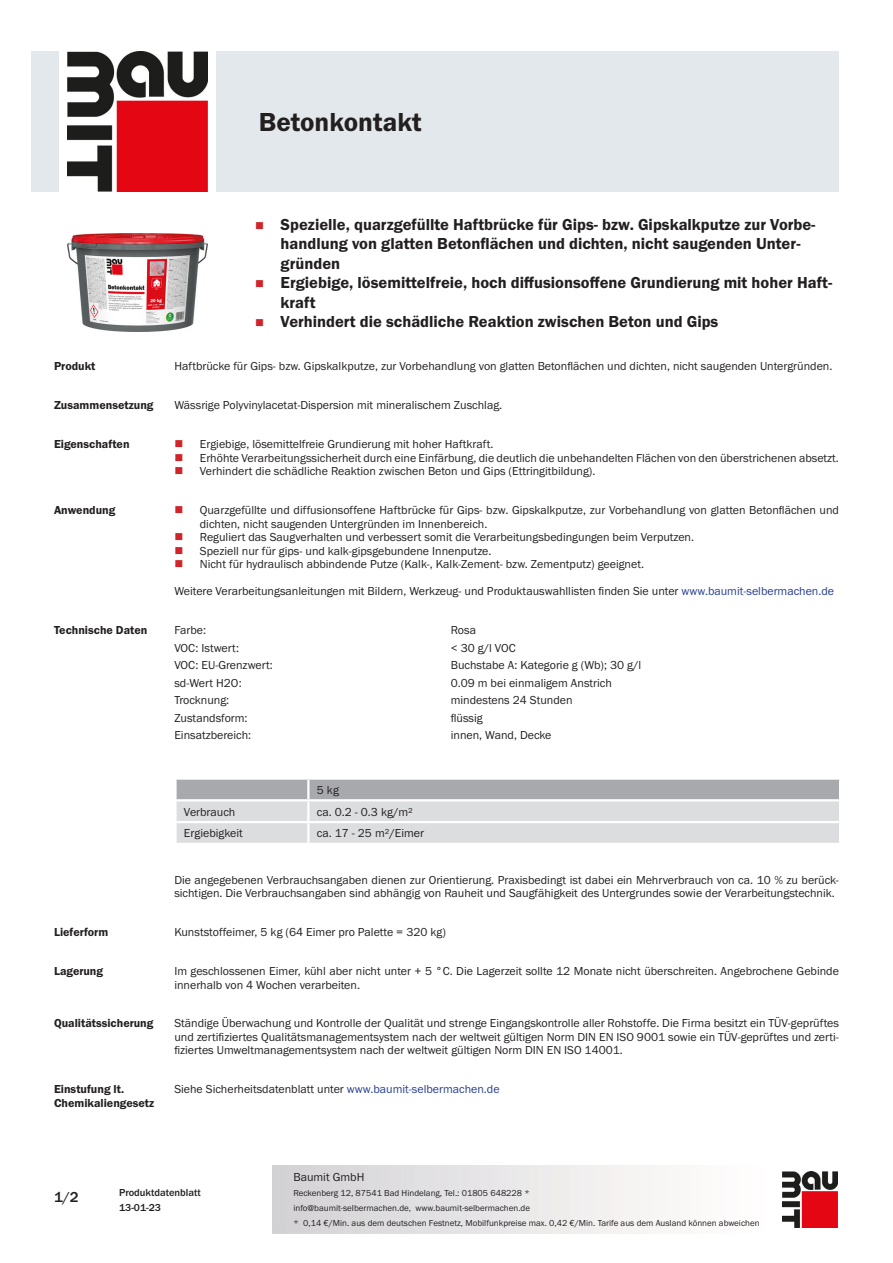
<style>
.page{position:relative;width:893px;height:1263px;background:#fff}
.page>*{position:absolute;margin:0;border:0;box-sizing:border-box;transform-origin:0 0}
.PDS_Produktname{font:27px "BM Franklin Gothic URW Dem";color:#231f20}
.t1{font:16.5px/19.5px "BM Franklin Gothic URW Dem";color:#231f20}
.t2{font:500 15px "BM Franklin Gothic URW";color:#231f20}
.PDS_Standard{font:12px/13.5px "BM Franklin Gothic URW Boo";color:#231f20}
.PDS_Standard_linksbü{font:12px "BM Franklin Gothic URW Boo";color:#231f20}
.PDS_Header{font:12px/13.5px "BM Franklin Gothic URW Dem";color:#231f20}
.t3{font:500 10.5px/15px "BM Franklin Gothic URW";color:#231f20}
.t4{font:9px/15px "BM Franklin Gothic URW Boo";color:#231f20}
.s1{color:#253f8e}
</style>
<div class="page">
<img style="left:782px;top:1171px;width:56px;height:56px">
<div style="left:32px;top:51px;width:27px;height:140px;background:#e2e8eb"></div>
<img style="left:68px;top:51px;width:139px;height:140px">
<div style="left:216px;top:51px;width:623px;height:140px;background:#e2e8eb"></div>
<img style="left:68px;top:233px;width:140px;height:99px">
<svg style="left:175px;top:779px;width:665px;height:64px"></svg>
<hr style="left:174px;top:799px;width:134px;height:2px;background:#fff">
<hr style="left:174px;top:801px;width:3px;height:20px;background:#fff">
<hr style="left:308px;top:799px;width:533px;height:2px;background:#fff">
<hr style="left:307px;top:801px;width:2px;height:20px;background:#fff">
<hr style="left:839px;top:801px;width:2px;height:20px;background:#fff">
<hr style="left:174px;top:821px;width:134px;height:2px;background:#fff">
<hr style="left:174px;top:823px;width:3px;height:20px;background:#fff">
<hr style="left:308px;top:821px;width:533px;height:2px;background:#fff">
<hr style="left:307px;top:823px;width:2px;height:20px;background:#fff">
<hr style="left:839px;top:823px;width:2px;height:20px;background:#fff">
<p class="PDS_Produktname" style="left:259px;top:106px;width:164px">Betonkontakt</p>
<p class="t1" style="left:281px;top:215px;width:536px">Spezielle, quarzgefüllte Haftbrücke für Gips- bzw. Gipskalkputze zur Vorbe&shy;handlung von glatten Betonflächen und dichten, nicht saugenden Unter&shy;gründen</p>
<p class="t1" style="left:281px;top:273px;width:553px">Ergiebige, lösemittelfreie, hoch diffusionsoffene Grundierung mit hoher Haft&shy;kraft</p>
<p class="t1" style="left:281px;top:312px;width:439px">Verhindert die schädliche Reaktion zwischen Beton und Gips</p>
<p class="PDS_Header" style="left:54px;top:360px;width:43px">Produkt</p>
<p class="PDS_Standard" style="left:174px;top:360px;width:660px">Haftbrücke für Gips- bzw. Gipskalkputze, zur Vorbehandlung von glatten Betonflächen und dichten, nicht saugenden Untergründen.</p>
<p class="PDS_Header" style="left:54px;top:399px;width:101px">Zusammensetzung</p>
<p class="PDS_Standard" style="left:174px;top:399px;width:329px">Wässrige Polyvinylacetat-Dispersion mit mineralischem Zuschlag.</p>
<p class="PDS_Header" style="left:54px;top:438px;width:77px">Eigenschaften</p>
<p class="PDS_Standard" style="left:200px;top:438px;width:295px">Ergiebige, lösemittelfreie Grundierung mit hoher Haftkraft.</p>
<p class="PDS_Standard" style="left:200px;top:451px;width:641px">Erhöhte Verarbeitungssicherheit durch eine Einfärbung, die deutlich die unbehandelten Flächen von den überstrichenen absetzt.</p>
<p class="PDS_Standard" style="left:200px;top:465px;width:397px">Verhindert die schädliche Reaktion zwischen Beton und Gips (Ettringitbildung).</p>
<p class="PDS_Header" style="left:54px;top:504px;width:63px">Anwendung</p>
<p class="PDS_Standard" style="left:200px;top:504px;width:641px">Quarzgefüllte und diffusionsoffene Haftbrücke für Gips- bzw. Gipskalkputze, zur Vorbehandlung von glatten Betonflächen und dichten, nicht saugenden Untergründen im Innenbereich.</p>
<p class="PDS_Standard" style="left:200px;top:531px;width:496px">Reguliert das Saugverhalten und verbessert somit die Verarbeitungsbedingungen beim Verputzen.</p>
<p class="PDS_Standard" style="left:200px;top:544px;width:293px">Speziell nur für gips- und kalk-gipsgebundene Innenputze.</p>
<p class="PDS_Standard" style="left:200px;top:558px;width:446px">Nicht für hydraulisch abbindende Putze (Kalk-, Kalk-Zement- bzw. Zementputz) geeignet.</p>
<p class="PDS_Standard" style="left:174px;top:585px;width:661px">Weitere Verarbeitungsanleitungen mit Bildern, Werkzeug- und Produktauswahllisten finden Sie unter <span class="s1">www.baumit-selbermachen.de</span></p>
<p class="PDS_Header" style="left:54px;top:623px;width:95px">Technische Daten</p>
<p class="PDS_Standard_linksbü" style="left:174px;top:623px;width:33px">Farbe:</p>
<p class="PDS_Standard_linksbü" style="left:451px;top:623px;width:27px">Rosa</p>
<p class="PDS_Standard_linksbü" style="left:174px;top:640px;width:66px">VOC: Istwert:</p>
<p class="PDS_Standard_linksbü" style="left:451px;top:640px;width:66px">&lt; 30 g/l VOC</p>
<p class="PDS_Standard_linksbü" style="left:174px;top:658px;width:100px">VOC: EU-Grenzwert:</p>
<p class="PDS_Standard_linksbü" style="left:451px;top:658px;width:192px">Buchstabe A: Kategorie g (Wb); 30 g/l</p>
<p class="PDS_Standard_linksbü" style="left:174px;top:675px;width:69px">sd-Wert H2O:</p>
<p class="PDS_Standard_linksbü" style="left:451px;top:675px;width:163px">0.09 m bei einmaligem Anstrich</p>
<p class="PDS_Standard_linksbü" style="left:174px;top:693px;width:56px">Trocknung:</p>
<p class="PDS_Standard_linksbü" style="left:451px;top:693px;width:123px">mindestens 24 Stunden</p>
<p class="PDS_Standard_linksbü" style="left:174px;top:710px;width:75px">Zustandsform:</p>
<p class="PDS_Standard_linksbü" style="left:451px;top:710px;width:34px">flüssig</p>
<p class="PDS_Standard_linksbü" style="left:174px;top:728px;width:78px">Einsatzbereich:</p>
<p class="PDS_Standard_linksbü" style="left:451px;top:728px;width:102px">innen, Wand, Decke</p>
<p class="PDS_Standard_linksbü" style="left:317px;top:782px;width:24px">5 kg</p>
<p class="PDS_Standard_linksbü" style="left:184px;top:804px;width:53px">Verbrauch</p>
<p class="PDS_Standard_linksbü" style="left:317px;top:804px;width:98px">ca. 0.2 - 0.3 kg/m²</p>
<p class="PDS_Standard_linksbü" style="left:184px;top:826px;width:60px">Ergiebigkeit</p>
<p class="PDS_Standard_linksbü" style="left:317px;top:826px;width:109px">ca. 17 - 25 m²/Eimer</p>
<p class="PDS_Standard" style="left:174px;top:873px;width:666px">Die angegebenen Verbrauchsangaben dienen zur Orientierung. Praxisbedingt ist dabei ein Mehrverbrauch von ca. 10 % zu berück&shy;sichtigen. Die Verbrauchsangaben sind abhängig von Rauheit und Saugfähigkeit des Untergrundes sowie der Verarbeitungstechnik.</p>
<p class="PDS_Header" style="left:54px;top:926px;width:56px">Lieferform</p>
<p class="PDS_Standard" style="left:174px;top:926px;width:273px">Kunststoffeimer, 5 kg (64 Eimer pro Palette = 320 kg)</p>
<p class="PDS_Header" style="left:54px;top:964px;width:51px">Lagerung</p>
<p class="PDS_Standard" style="left:174px;top:964px;width:666px">Im geschlossenen Eimer, kühl aber nicht unter + 5 °C. Die Lagerzeit sollte 12 Monate nicht überschreiten. Angebrochene Gebinde innerhalb von 4 Wochen verarbeiten.</p>
<p class="PDS_Header" style="left:54px;top:1017px;width:101px">Qualitätssicherung</p>
<p class="PDS_Standard" style="left:174px;top:1017px;width:666px;text-align:justify">Ständige Überwachung und Kontrolle der Qualität und strenge Eingangskontrolle aller Rohstoffe. Die Firma besitzt ein TÜV-geprüftes und zertifiziertes Qualitätsmanagementsystem nach der weltweit gültigen Norm DIN EN ISO 9001 sowie ein TÜV-geprüftes und zerti&shy;fiziertes Umweltmanagementsystem nach der weltweit gültigen Norm DIN EN ISO 14001.</p>
<p class="PDS_Header" style="left:54px;top:1083px;width:102px">Einstufung lt.<br>Chemikaliengesetz</p>
<p class="PDS_Standard" style="left:174px;top:1083px;width:327px">Siehe Sicherheitsdatenblatt unter <span class="s1">www.baumit-selbermachen.de</span></p>
<p class="t2" style="left:54px;top:1188px;width:26px">1/2</p>
<p class="t3" style="left:119px;top:1185px;width:83px">Produktdatenblatt<br>13-01-23</p>
<p class="PDS_Standard" style="left:293px;top:1170px;width:73px">Baumit GmbH</p>
<p class="t4" style="left:293px;top:1186px;width:468px">Reckenberg 12, 87541 Bad Hindelang, Tel.: 01805 648228 *<br>info@baumit-selbermachen.de, www.baumit-selbermachen.de<br>* 0,14 €/Min. aus dem deutschen Festnetz, Mobilfunkpreise max. 0,42 €/Min. Tarife aus dem Ausland können abweichen</p>
</div>
